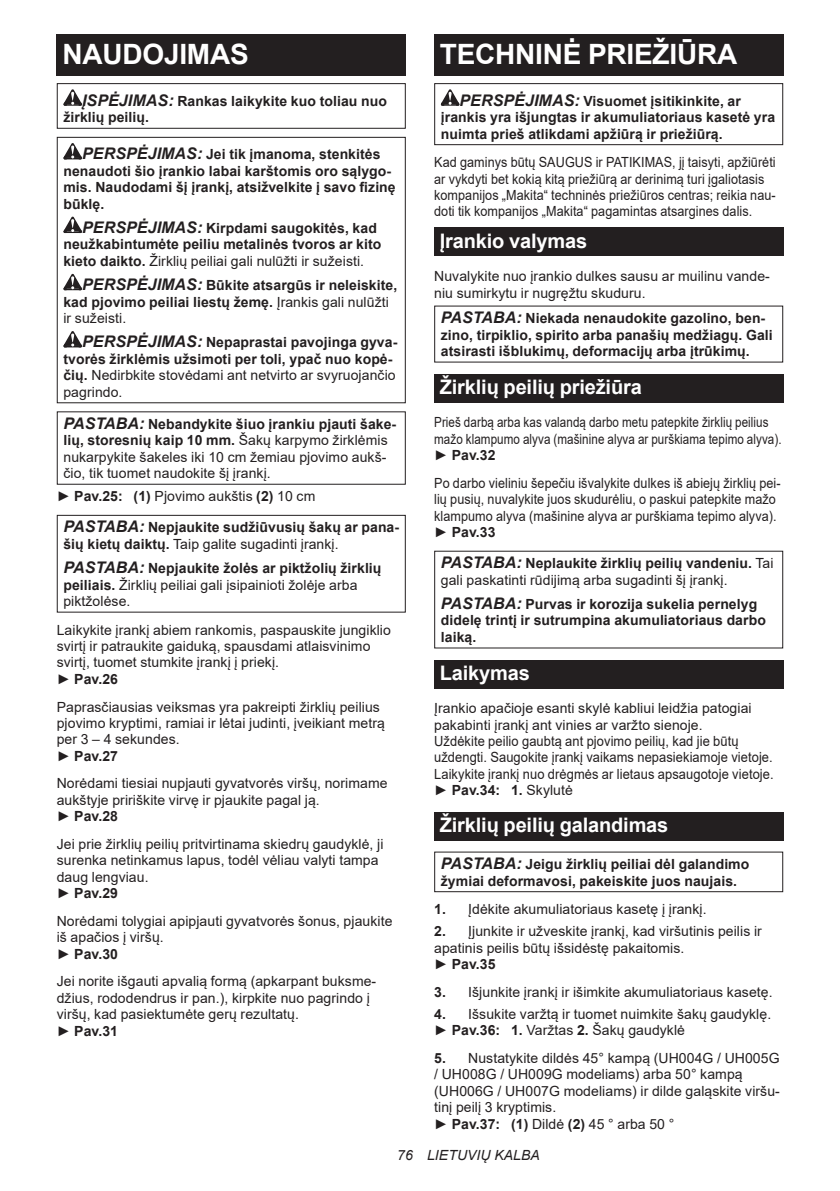
<style>
.page{position:relative;width:840px;height:1191px;background:#fff}
.page>*{position:absolute;margin:0;border:0;box-sizing:border-box;transform-origin:0 0}
.t1{font:700 28px "Arial";letter-spacing:-.01em;color:#fff}
.t2{font:700 20px "Arial";letter-spacing:-.01em;color:#fff}
.t3{font:14px/16.4px "Arial";letter-spacing:.005em;color:#231f20}
.t4{font:700 14px/16.4px "Arial";letter-spacing:.005em;color:#231f20}
.t5{font:14px/16.4px "Arial";letter-spacing:.005em;color:#231f20;scale:.9 1}
.t6{font:14px/16.4px "Arial";letter-spacing:.005em;color:#231f20;scale:.83 1}
.t7{font:italic 14px "Arial";letter-spacing:.005em;color:#231f20}
.s1{font-style:italic;font-size:16px}
.s2{font-weight:400}
.s3{font-weight:700;font-style:italic;font-size:16px}
.s4{font-weight:700}
</style>
<div class="page">
<div style="left:57px;top:34px;width:348px;height:41px;background:#231f20"></div>
<svg style="left:63px;top:89px;width:19px;height:17px"></svg>
<div style="left:57px;top:83px;width:348px;height:46px;border:1px solid #231f20"></div>
<svg style="left:63px;top:143px;width:19px;height:16px"></svg>
<svg style="left:63px;top:217px;width:19px;height:16px"></svg>
<svg style="left:63px;top:274px;width:19px;height:16px"></svg>
<svg style="left:63px;top:331px;width:19px;height:16px"></svg>
<div style="left:57px;top:137px;width:348px;height:266px;border:1px solid #231f20"></div>
<div style="left:57px;top:411px;width:348px;height:74px;border:1px solid #231f20"></div>
<div style="left:57px;top:515px;width:348px;height:97px;border:1px solid #231f20"></div>
<div style="left:434px;top:34px;width:348px;height:41px;background:#231f20"></div>
<svg style="left:440px;top:89px;width:19px;height:17px"></svg>
<div style="left:434px;top:83px;width:348px;height:62px;border:1px solid #231f20"></div>
<div style="left:434px;top:228px;width:348px;height:28px;background:#231f20"></div>
<div style="left:434px;top:374px;width:348px;height:28px;background:#231f20"></div>
<div style="left:434px;top:660px;width:348px;height:28px;background:#231f20"></div>
<div style="left:434px;top:812px;width:348px;height:28px;background:#231f20"></div>
<div style="left:434px;top:851px;width:348px;height:41px;border:1px solid #231f20"></div>
<h1 class="t1" style="left:62px;top:34px;width:188px">NAUDOJIMAS</h1>
<p class="t4" style="left:63px;top:93px;width:325px;text-indent:19px"><span class="s1">ĮSPĖJIMAS:</span> Rankas laikykite kuo toliau nuo žirklių peilių.</p>
<p class="t4" style="left:63px;top:146px;width:333px;text-indent:19px"><span class="s1">PERSPĖJIMAS:</span> Jei tik įmanoma, stenkitės nenaudoti šio įrankio labai karštomis oro sąlygo&shy;mis. Naudodami šį įrankį, atsižvelkite į savo fizinę būklę.</p>
<p class="t4" style="left:63px;top:220px;width:319px;text-indent:19px"><span class="s1">PERSPĖJIMAS:</span> Kirpdami saugokitės, kad neužkabintumėte peiliu metalinės tvoros ar kito kieto daikto. <span class="s2">Žirklių peiliai gali nulūžti ir sužeisti.</span></p>
<p class="t4" style="left:63px;top:277px;width:335px;text-indent:19px"><span class="s1">PERSPĖJIMAS:</span> Būkite atsargūs ir neleiskite, kad pjovimo peiliai liestų žemę. <span class="s2">Įrankis gali nulūžti ir sužeisti.</span></p>
<p class="t4" style="left:63px;top:334px;width:335px;text-indent:19px"><span class="s1">PERSPĖJIMAS:</span> Nepaprastai pavojinga gyva&shy;tvorės žirklėmis užsimoti per toli, ypač nuo kopė&shy;čių. <span class="s2">Nedirbkite stovėdami ant netvirto ar svyruojančio pagrindo.</span></p>
<p class="t3" style="left:63px;top:416px;width:334px"><span class="s3">PASTABA:</span> <span class="s4">Nebandykite šiuo įrankiu pjauti šake&shy;lių, storesnių kaip 10 mm.</span> Šakų karpymo žirklėmis nukarpykite šakeles iki 10 cm žemiau pjovimo aukš&shy;čio, tik tuomet naudokite šį įrankį.</p>
<p class="t3" style="left:57px;top:488px;width:260px">► <span class="s4">Pav.25: (1)</span> Pjovimo aukštis <span class="s4">(2)</span> 10 cm</p>
<p class="t4" style="left:63px;top:519px;width:337px"><span class="s1">PASTABA:</span> Nepjaukite sudžiūvusių šakų ar pana&shy;šių kietų daiktų. <span class="s2">Taip galite sugadinti įrankį.</span></p>
<p class="t3" style="left:63px;top:560px;width:319px"><span class="s3">PASTABA:</span> <span class="s4">Nepjaukite žolės ar piktžolių žirklių peiliais.</span> Žirklių peiliai gali įsipainioti žolėje arba piktžolėse.</p>
<p class="t3" style="left:57px;top:621px;width:335px">Laikykite įrankį abiem rankomis, paspauskite jungiklio svirtį ir patraukite gaiduką, spausdami atlaisvinimo svirtį, tuomet stumkite įrankį į priekį.<br>► <span class="s4">Pav.26</span></p>
<p class="t3" style="left:57px;top:698px;width:329px">Paprasčiausias veiksmas yra pakreipti žirklių peilius pjovimo kryptimi, ramiai ir lėtai judinti, įveikiant metrą per 3 – 4 sekundes.<br>► <span class="s4">Pav.27</span></p>
<p class="t3" style="left:57px;top:775px;width:332px">Norėdami tiesiai nupjauti gyvatvorės viršų, norimame aukštyje pririškite virvę ir pjaukite pagal ją.<br>► <span class="s4">Pav.28</span></p>
<p class="t3" style="left:57px;top:835px;width:328px">Jei prie žirklių peilių pritvirtinama skiedrų gaudyklė, ji surenka netinkamus lapus, todėl vėliau valyti tampa daug lengviau.<br>► <span class="s4">Pav.29</span></p>
<p class="t3" style="left:57px;top:912px;width:337px">Norėdami tolygiai apipjauti gyvatvorės šonus, pjaukite iš apačios į viršų.<br>► <span class="s4">Pav.30</span></p>
<p class="t3" style="left:57px;top:973px;width:321px">Jei norite išgauti apvalią formą (apkarpant buksme&shy;džius, rododendrus ir pan.), kirpkite nuo pagrindo į viršų, kad pasiektumėte gerų rezultatų.<br>► <span class="s4">Pav.31</span></p>
<h1 class="t1" style="left:439px;top:34px;width:299px">TECHNINĖ PRIEŽIŪRA</h1>
<p class="t4" style="left:440px;top:93px;width:335px;text-indent:19px"><span class="s1">PERSPĖJIMAS:</span> Visuomet įsitikinkite, ar įrankis yra išjungtas ir akumuliatoriaus kasetė yra nuimta prieš atlikdami apžiūrą ir priežiūrą.</p>
<p class="t5" style="left:434px;top:154px;width:381px">Kad gaminys būtų SAUGUS ir PATIKIMAS, jį taisyti, apžiūrėti ar vykdyti bet kokią kitą priežiūrą ar derinimą turi įgaliotasis kompanijos „Makita“ techninės priežiūros centras; reikia nau&shy;doti tik kompanijos „Makita“ pagamintas atsargines dalis.</p>
<h2 class="t2" style="left:439px;top:227px;width:149px">Įrankio valymas</h2>
<p class="t3" style="left:434px;top:268px;width:337px">Nuvalykite nuo įrankio dulkes sausu ar muilinu vande&shy;niu sumirkytu ir nugręžtu skuduru.</p>
<p class="t4" style="left:440px;top:310px;width:333px"><span class="s1">PASTABA:</span> Niekada nenaudokite gazolino, ben&shy;zino, tirpiklio, spirito arba panašių medžiagų. Gali atsirasti išblukimų, deformacijų arba įtrūkimų.</p>
<h2 class="t2" style="left:439px;top:373px;width:203px">Žirklių peilių priežiūra</h2>
<p class="t6" style="left:434px;top:414px;width:420px">Prieš darbą arba kas valandą darbo metu patepkite žirklių peilius mažo klampumo alyva (mašinine alyva ar purškiama tepimo alyva). ► <span class="s4">Pav.32</span></p>
<p class="t5" style="left:434px;top:474px;width:386px">Po darbo vieliniu šepečiu išvalykite dulkes iš abiejų žirklių pei&shy;lių pusių, nuvalykite juos skudurėliu, o paskui patepkite mažo klampumo alyva (mašinine alyva ar purškiama tepimo alyva). ► <span class="s4">Pav.33</span></p>
<p class="t3" style="left:440px;top:555px;width:334px"><span class="s3">PASTABA:</span> <span class="s4">Neplaukite žirklių peilių vandeniu.</span> Tai gali paskatinti rūdijimą arba sugadinti šį įrankį.</p>
<p class="t4" style="left:440px;top:596px;width:326px"><span class="s1">PASTABA:</span> Purvas ir korozija sukelia pernelyg didelę trintį ir sutrumpina akumuliatoriaus darbo laiką.</p>
<h2 class="t2" style="left:439px;top:658px;width:92px">Laikymas</h2>
<p class="t3" style="left:434px;top:700px;width:341px">Įrankio apačioje esanti skylė kabliui leidžia patogiai pakabinti įrankį ant vinies ar varžto sienoje.<br>Uždėkite peilio gaubtą ant pjovimo peilių, kad jie būtų uždengti. Saugokite įrankį vaikams nepasiekiamoje vietoje.<br>Laikykite įrankį nuo drėgmės ar lietaus apsaugotoje vietoje. ► <span class="s4">Pav.34: 1.</span> Skylutė</p>
<h2 class="t2" style="left:439px;top:811px;width:230px">Žirklių peilių galandimas</h2>
<p class="t4" style="left:440px;top:856px;width:310px"><span class="s1">PASTABA:</span> Jeigu žirklių peiliai dėl galandimo žymiai deformavosi, pakeiskite juos naujais.</p>
<p class="t3" style="left:434px;top:901px;width:274px"><span class="s4">1.</span> Įdėkite akumuliatoriaus kasetę į įrankį.</p>
<p class="t3" style="left:434px;top:923px;width:329px"><span class="s4">2.</span> Įjunkite ir užveskite įrankį, kad viršutinis peilis ir apatinis peilis būtų išsidėstę pakaitomis.<br>► <span class="s4">Pav.35</span></p>
<p class="t3" style="left:434px;top:983px;width:340px"><span class="s4">3.</span> Išjunkite įrankį ir išimkite akumuliatoriaus kasetę.</p>
<p class="t3" style="left:434px;top:1005px;width:338px"><span class="s4">4.</span> Išsukite varžtą ir tuomet nuimkite šakų gaudyklę. ► <span class="s4">Pav.36: 1.</span> Varžtas <span class="s4">2.</span> Šakų gaudyklė</p>
<p class="t3" style="left:434px;top:1049px;width:347px"><span class="s4">5.</span> Nustatykite dildės 45° kampą (UH004G / UH005G / UH008G / UH009G modeliams) arba 50° kampą (UH006G / UH007G modeliams) ir dilde galąskite viršu&shy;tinį peilį 3 kryptimis.<br>► <span class="s4">Pav.37: (1)</span> Dildė <span class="s4">(2)</span> 45 ° arba 50 °</p>
<p class="t7" style="left:397px;top:1146px;width:144px">76 LIETUVIŲ KALBA</p>
</div>
